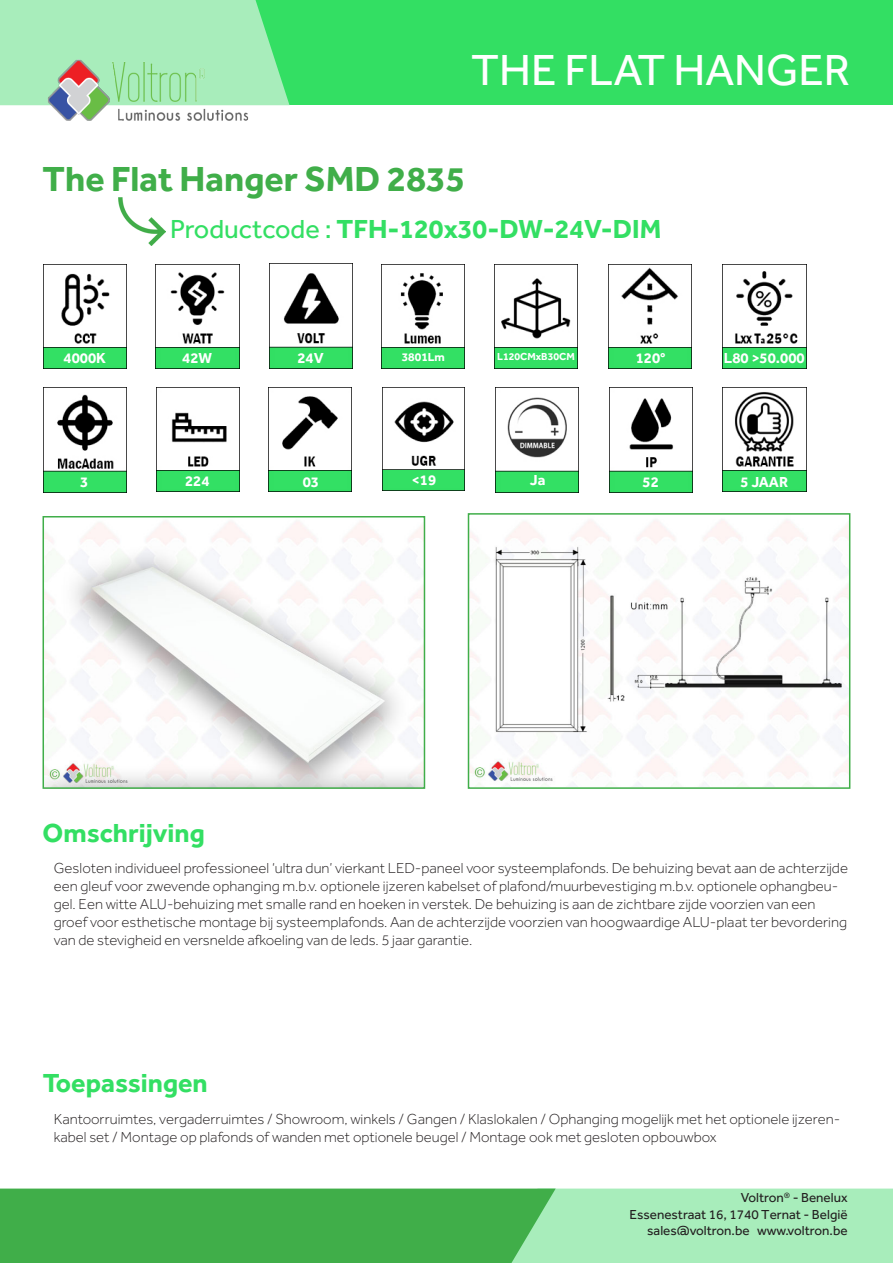
<style>
.page{position:relative;width:893px;height:1263px;background:#fff}
.page>*{position:absolute;margin:0;border:0;box-sizing:border-box;transform-origin:0 0}
.t1{font:45px "Effra";color:#fff}
.t2{font:700 36px "Effra";color:#40ae49}
.t3{font:700 27px "Effra";color:#33df63}
.t4{font:300 15px/18px "Effra";color:#231f20}
.t5{font:700 15px "Effra";color:#fff}
.t6{font:13.5px/16.2px "Effra";color:#231f20;text-align:right}
.t7{font:700 12px "Effra";color:#fff}
.t8{font:700 10.5px "Effra";color:#fff}
.s1{font-weight:400}
</style>
<div class="page">
<img style="left:46px;top:521px;width:376px;height:265px">
<div style="left:43px;top:516px;width:382px;height:273px;border:2px solid #40ae49"></div>
<img style="left:471px;top:520px;width:376px;height:266px">
<div style="left:468px;top:513px;width:382px;height:276px;border:2px solid #40ae49"></div>
<div style="left:0;top:0;width:893px;height:105px;background:#33df63"></div>
<svg style="left:0;top:0;width:289px;height:105px;background:#9debb2"></svg>
<div style="left:556px;top:1188px;width:337px;height:75px;background:#a8edbb"></div>
<div style="left:0;top:1188px;width:556px;height:75px;background:#40ae49"></div>
<img style="left:43px;top:54px;width:224px;height:66px">
<img style="left:119px;top:197px;width:46px;height:48px">
<img style="left:43px;top:264px;width:84px;height:104px">
<img style="left:610px;top:387px;width:83px;height:105px">
<img style="left:382px;top:264px;width:83px;height:104px">
<img style="left:156px;top:264px;width:83px;height:104px">
<img style="left:608px;top:264px;width:84px;height:104px">
<img style="left:43px;top:387px;width:83px;height:105px">
<img style="left:156px;top:387px;width:84px;height:104px">
<img style="left:723px;top:387px;width:83px;height:105px">
<img style="left:269px;top:387px;width:83px;height:105px">
<img style="left:382px;top:387px;width:83px;height:103px">
<img style="left:723px;top:264px;width:83px;height:104px">
<img style="left:495px;top:387px;width:84px;height:105px">
<img style="left:494px;top:264px;width:84px;height:104px">
<img style="left:269px;top:264px;width:84px;height:104px">
<h1 class="t1" style="left:471px;top:43px;width:381px">THE FLAT HANGER</h1>
<h2 class="t2" style="left:43px;top:157px;width:424px">The Flat Hanger SMD 2835</h2>
<p class="t5" style="left:64px;top:349px;width:44px">4000K</p>
<p class="t5" style="left:80px;top:472px;width:10px">3</p>
<h3 class="t3" style="left:170px;top:212px;width:493px"><span class="s1">Productcode :</span> TFH-120x30-DW-24V-DIM</h3>
<p class="t5" style="left:182px;top:349px;width:31px">42W</p>
<p class="t5" style="left:297px;top:349px;width:28px">24V</p>
<p class="t8" style="left:497px;top:350px;width:79px">L120CMxB30CM</p>
<p class="t7" style="left:402px;top:350px;width:45px">3801Lm</p>
<p class="t5" style="left:636px;top:349px;width:31px">120°</p>
<p class="t5" style="left:724px;top:349px;width:82px">L80 &gt;50.000</p>
<p class="t5" style="left:530px;top:471px;width:17px">Ja</p>
<p class="t5" style="left:185px;top:472px;width:26px">224</p>
<p class="t5" style="left:303px;top:472px;width:18px">03</p>
<p class="t5" style="left:412px;top:471px;width:26px">&lt;19</p>
<p class="t5" style="left:740px;top:472px;width:49px">5 JAAR</p>
<p class="t5" style="left:643px;top:472px;width:18px">52</p>
<h3 class="t3" style="left:43px;top:816px;width:164px">Omschrijving</h3>
<p class="t4" style="left:54px;top:859px;width:796px">Gesloten individueel professioneel ‘ultra dun’ vierkant LED-paneel voor systeemplafonds. De behuizing bevat aan de achterzijde een gleuf voor zwevende ophanging m.b.v. optionele ijzeren kabelset of plafond/muurbevestiging m.b.v. optionele ophangbeu&shy;gel. Een witte ALU-behuizing met smalle rand en hoeken in verstek. De behuizing is aan de zichtbare zijde voorzien van een groef voor esthetische montage bij systeemplafonds. Aan de achterzijde voorzien van hoogwaardige ALU-plaat ter bevordering van de stevigheid en versnelde afkoeling van de leds. 5 jaar garantie.</p>
<h3 class="t3" style="left:43px;top:1067px;width:167px">Toepassingen</h3>
<p class="t4" style="left:54px;top:1109px;width:788px">Kantoorruimtes, vergaderruimtes / Showroom, winkels / Gangen / Klaslokalen / Ophanging mogelijk met het optionele ijzeren&shy;kabel set / Montage op plafonds of wanden met optionele beugel / Montage ook met gesloten opbouwbox</p>
<p class="t6" style="left:630px;top:1190px;width:219px">Voltron<sup>®</sup> - Benelux<br>Essenestraat 16, 1740 Ternat - België sales@voltron.be www.voltron.be</p>
</div>
